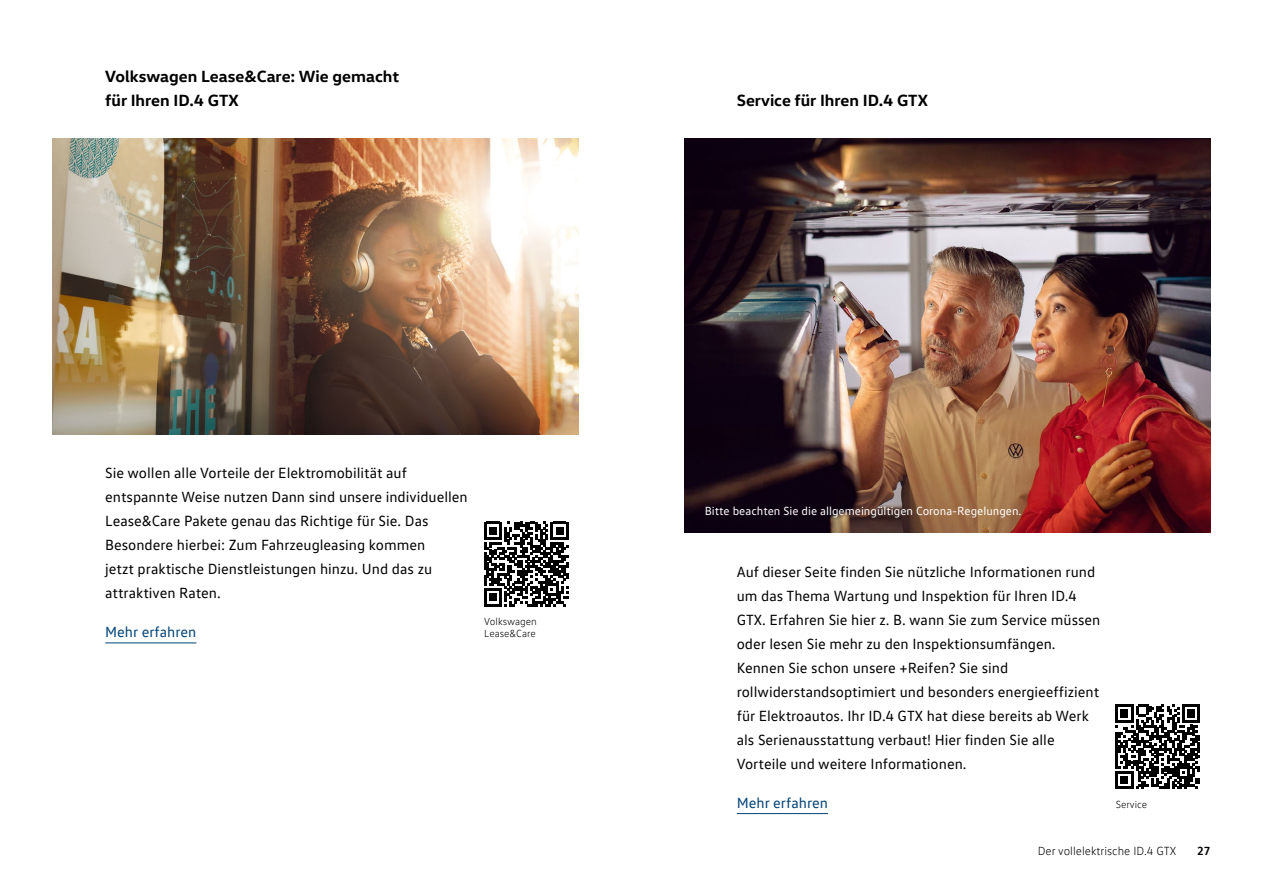
<style>
.page{position:relative;width:1263px;height:893px;background:#fff}
.page>*{position:absolute;margin:0;border:0;box-sizing:border-box;transform-origin:0 0}
.t1{font:700 16.5px/24px "VW Head";color:#000}
.t2{font:15px/24px "VW Text";color:#000}
.t3{font:15px "VW Text";color:#004278}
.t4{font:12px "VW Text";color:#fff}
.t5{font:300 12px "VW Text";color:#000}
.t6{font:700 12px "VW Text";color:#000}
.t7{font:300 10.5px/12px "VW Text";color:#000}
</style>
<div class="page">
<hr style="left:105px;top:642px;width:91px;height:1px;background:#004278">
<hr style="left:737px;top:813px;width:91px;height:1px;background:#004278">
<img style="left:53px;top:138px;width:526px;height:296px">
<img style="left:684px;top:138px;width:526px;height:395px">
<svg style="left:484px;top:522px;width:85px;height:84px"></svg>
<svg style="left:1115px;top:704px;width:85px;height:85px"></svg>
<p class="t1" style="left:105px;top:64px;width:296px">Volkswagen Lease&amp;Care: Wie gemacht für Ihren ID.4 GTX</p>
<p class="t2" style="left:105px;top:460px;width:364px">Sie wollen alle Vorteile der Elektromobilität auf entspannte Weise nutzen Dann sind unsere individuellen Lease&amp;Care Pakete genau das Richtige für Sie. Das Besondere hierbei: Zum Fahrzeugleasing kommen<br>jetzt praktische Dienstleistungen hinzu. Und das zu attraktiven Raten.</p>
<p class="t3" style="left:105px;top:622px;width:93px">Mehr erfahren</p>
<p class="t7" style="left:484px;top:615px;width:54px">Volkswagen<br>Lease&amp;Care</p>
<p class="t1" style="left:737px;top:88px;width:193px">Service für Ihren ID.4 GTX</p>
<p class="t4" style="left:705px;top:504px;width:318px">Bitte beachten Sie die allgemeingültigen Corona-Regelungen.</p>
<p class="t2" style="left:737px;top:559px;width:365px">Auf dieser Seite finden Sie nützliche Informationen rund um das Thema Wartung und Inspektion für Ihren ID.4<br>GTX. Erfahren Sie hier z. B. wann Sie zum Service müssen oder lesen Sie mehr zu den Inspektionsumfängen.<br>Kennen Sie schon unsere +Reifen? Sie sind rollwiderstandsoptimiert und besonders energieeffizient für Elektroautos. Ihr ID.4 GTX hat diese bereits ab Werk als Serienausstattung verbaut! Hier finden Sie alle Vorteile und weitere Informationen.</p>
<p class="t3" style="left:737px;top:793px;width:93px">Mehr erfahren</p>
<p class="t7" style="left:1116px;top:798px;width:33px">Service</p>
<p class="t5" style="left:1038px;top:843px;width:140px">Der vollelektrische ID.4 GTX</p>
<p class="t6" style="left:1197px;top:843px;width:15px">27</p>
</div>
